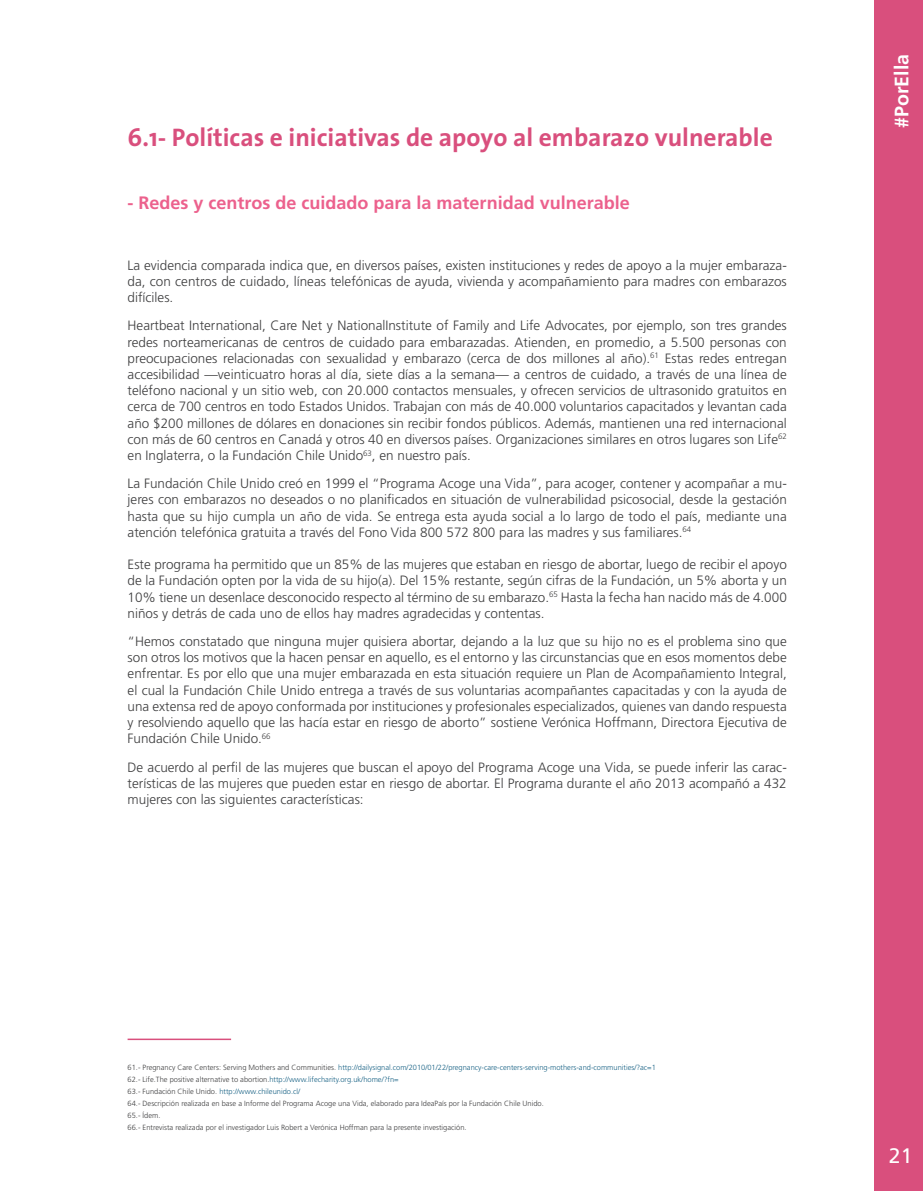
<style>
.page{position:relative;width:923px;height:1191px;background:#fff}
.page>*{position:absolute;margin:0;border:0;box-sizing:border-box;transform-origin:0 0}
.t1{font:700 25.5px "The Sans";color:#d94f7d}
.t2{font:21px "Frutiger LT Std";color:#fff}
.t3{font:700 19.5px "Frutiger LT Std";color:#fff}
.t4{font:700 18px "Frutiger LT Std";color:#ec618d}
.t5{font:300 13.5px/16.2px "Frutiger LT Std";color:#3e3e3f;text-align:justify}
.t6{font:300 7.5px "Frutiger LT Std";color:#3e3e3f}
.t7{font:300 7.5px "Frutiger LT Std";color:#176184}
.s1{color:#3e3e3f}
.s2{color:#176184}
</style>
<div class="page">
<div style="left:873px;top:0;width:50px;height:1191px;background:#d94f7d"></div>
<hr style="left:128px;top:1038px;width:103px;height:2px;background:#d94f7d">
<p class="t1" style="left:128px;top:116px;width:646px">6.1- Políticas e iniciativas de apoyo al embarazo vulnerable</p>
<p class="t4" style="left:128px;top:192px;width:504px">- Redes y centros de cuidado para la maternidad vulnerable</p>
<p class="t5" style="left:128px;top:257px;width:661px">La evidencia comparada indica que, en diversos países, existen instituciones y redes de apoyo a la mujer embaraza&shy;da, con centros de cuidado, líneas telefónicas de ayuda, vivienda y acompañamiento para madres con embarazos difíciles.</p>
<p class="t5" style="left:128px;top:318px;width:661px">Heartbeat International, Care Net y NationalInstitute of Family and Life Advocates, por ejemplo, son tres grandes redes norteamericanas de centros de cuidado para embarazadas. Atienden, en promedio, a 5.500 personas con preocupaciones relacionadas con sexualidad y embarazo (cerca de dos millones al año).<sup>61</sup> Estas redes entregan accesibilidad —veinticuatro horas al día, siete días a la semana— a centros de cuidado, a través de una línea de teléfono nacional y un sitio web, con 20.000 contactos mensuales, y ofrecen servicios de ultrasonido gratuitos en cerca de 700 centros en todo Estados Unidos. Trabajan con más de 40.000 voluntarios capacitados y levantan cada año $200 millones de dólares en donaciones sin recibir fondos públicos. Además, mantienen una red internacional con más de 60 centros en Canadá y otros 40 en diversos países. Organizaciones similares en otros lugares son Life<sup>62 </sup>en Inglaterra, o la Fundación Chile Unido<sup>63</sup>, en nuestro país.</p>
<p class="t5" style="left:128px;top:475px;width:661px">La Fundación Chile Unido creó en 1999 el “Programa Acoge una Vida”, para acoger, contener y acompañar a mu&shy;jeres con embarazos no deseados o no planificados en situación de vulnerabilidad psicosocial, desde la gestación hasta que su hijo cumpla un año de vida. Se entrega esta ayuda social a lo largo de todo el país, mediante una atención telefónica gratuita a través del Fono Vida 800 572 800 para las madres y sus familiares.<sup>64</sup></p>
<p class="t5" style="left:128px;top:556px;width:661px">Este programa ha permitido que un 85% de las mujeres que estaban en riesgo de abortar, luego de recibir el apoyo de la Fundación opten por la vida de su hijo(a). Del 15% restante, según cifras de la Fundación, un 5% aborta y un 10% tiene un desenlace desconocido respecto al término de su embarazo.<sup>65</sup> Hasta la fecha han nacido más de 4.000 niños y detrás de cada uno de ellos hay madres agradecidas y contentas.</p>
<p class="t5" style="left:128px;top:633px;width:661px">“Hemos constatado que ninguna mujer quisiera abortar, dejando a la luz que su hijo no es el problema sino que son otros los motivos que la hacen pensar en aquello, es el entorno y las circunstancias que en esos momentos debe enfrentar. Es por ello que una mujer embarazada en esta situación requiere un Plan de Acompañamiento Integral, el cual la Fundación Chile Unido entrega a través de sus voluntarias acompañantes capacitadas y con la ayuda de una extensa red de apoyo conformada por instituciones y profesionales especializados, quienes van dando respuesta y resolviendo aquello que las hacía estar en riesgo de aborto” sostiene Verónica Hoffmann, Directora Ejecutiva de Fundación Chile Unido.<sup>66</sup></p>
<p class="t5" style="left:128px;top:759px;width:661px">De acuerdo al perfil de las mujeres que buscan el apoyo del Programa Acoge una Vida, se puede inferir las carac&shy;terísticas de las mujeres que pueden estar en riesgo de abortar. El Programa durante el año 2013 acompañó a 432 mujeres con las siguientes características:</p>
<p class="t7" style="left:128px;top:1063px;width:530px"><span class="s1">61.- Pregnancy Care Centers: Serving Mothers and Communities.</span> http://dailysignal.com/2010/01/22/pregnancy-care-centers-serving-mothers-and-communities/?ac=1</p>
<p class="t6" style="left:128px;top:1075px;width:273px">62.- Life.The positive alternative to abortion.<span class="s2">http://www.lifecharity.org.uk/home/?fn=</span></p>
<p class="t7" style="left:128px;top:1087px;width:174px"><span class="s1">63.- Fundación Chile Unido.</span> http://www.chileunido.cl/</p>
<p class="t6" style="left:128px;top:1099px;width:418px">64.- Descripción realizada en base a Informe del Programa Acoge una Vida, elaborado para IdeaPaís por la Fundación Chile Unido.</p>
<p class="t6" style="left:128px;top:1111px;width:34px">65.- Ídem.</p>
<p class="t6" style="left:128px;top:1123px;width:340px">66.- Entrevista realizada por el investigador Luis Robert a Verónica Hoffman para la presente investigación.</p>
<h3 class="t3" style="left:890px;top:128px;width:75px;rotate:-90deg">#PorElla</h3>
<h2 class="t2" style="left:889px;top:1143px;width:25px">21</h2>
</div>
